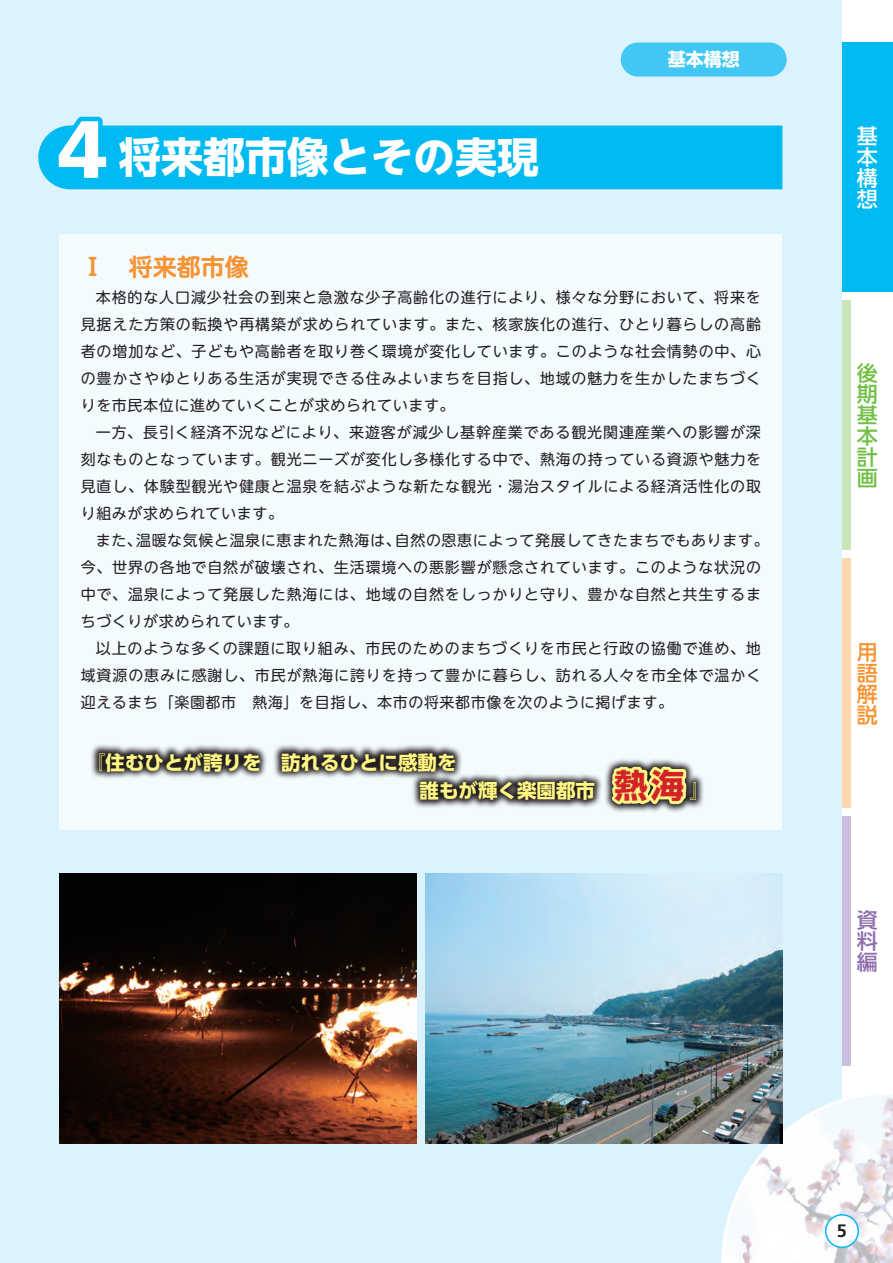
<style>
.page{position:relative;width:893px;height:1263px;background:#fff}
.page>*{position:absolute;margin:0;border:0;box-sizing:border-box;transform-origin:0 0}
.t1{font:700 42px "UD Shin Go NT Pro";color:#fff}
.t2{font:700 24px "UD Shin M Go Pro De";color:#f79332}
.t3{font:500 21px/21px "UD Shin Go NT Pro";color:#71bf44;text-align:justify}
.t4{font:500 21px/21px "UD Shin Go NT Pro";color:#fff;text-align:justify}
.t5{font:500 21px/21px "UD Shin Go NT Pro";color:#f79332;text-align:justify}
.t6{font:500 21px/21px "UD Shin Go NT Pro";color:#8f6daf;text-align:justify}
.t7{font:700 19.5px/28.5px "UD Shin Go Pr 6 N";color:#fff683}
.t8{font:700 18px "UD Shin Go NT Pro";color:#fff}
.t9{font:700 18px "Frutiger LT Std";color:#231f20}
.t10{font:15px/27px "UD Shin M Go Pro";letter-spacing:.055em;color:#231f20;text-align:justify}
.s1{font-family:"Frutiger LT Std";font-weight:900;font-size:81px}
.s2{font-size:33.15px;color:#d1232a}
</style>
<div class="page">
<div style="left:842px;top:43px;width:51px;height:249px;background:#00baf1"></div>
<div style="left:842px;top:300px;width:8px;height:250px;background:#cbe4b8"></div>
<div style="left:842px;top:558px;width:8px;height:250px;background:#fdd5af"></div>
<div style="left:842px;top:816px;width:8px;height:250px;background:#cbbedd"></div>
<div style="left:0;top:0;width:842px;height:1263px;background:#dcf2fc"></div>
<div style="left:621px;top:43px;width:166px;height:34px;background:#40c7f4;border-radius:17px"></div>
<div style="left:38px;top:126px;width:744px;height:63px;background:#00baf1"></div>
<svg style="left:50px;top:116px;width:65px;height:71px;background:#15bff2"></svg>
<div style="left:60px;top:234px;width:722px;height:595px;background:#f4fbfe"></div>
<svg style="left:91px;top:744px;width:613px;height:64px"></svg>
<svg style="left:581px;top:762px;width:108px;height:68px"></svg>
<img style="left:60px;top:874px;width:357px;height:270px">
<img style="left:425px;top:874px;width:357px;height:270px">
<svg style="left:721px;top:1091px;width:172px;height:172px"></svg>
<h1 class="t1" style="left:58px;top:123px;width:482px"><span class="s1">4</span> 将来都市像とその実現</h1>
<p class="t8" style="left:668px;top:45px;width:73px">基本構想</p>
<h2 class="t2" style="left:81px;top:248px;width:169px">Ⅰ　将来都市像</h2>
<p class="t10" style="left:81px;top:283px;width:682px;text-indent:15px">本格的な人口減少社会の到来と急激な少子高齢化の進行により、様々な分野において、将来を見据えた方策の転換や再構築が求められています。また、核家族化の進行、ひとり暮らしの高齢者の増加など、子どもや高齢者を取り巻く環境が変化しています。このような社会情勢の中、心の豊かさやゆとりある生活が実現できる住みよいまちを目指し、地域の魅力を生かしたまちづくりを市民本位に進めていくことが求められています。</p>
<p class="t10" style="left:81px;top:418px;width:682px;text-indent:15px">一方、長引く経済不況などにより、来遊客が減少し基幹産業である観光関連産業への影響が深刻なものとなっています。観光ニーズが変化し多様化する中で、熱海の持っている資源や魅力を見直し、体験型観光や健康と温泉を結ぶような新たな観光･湯治スタイルによる経済活性化の取り組みが求められています。</p>
<p class="t10" style="left:81px;top:526px;width:689px;text-align:left;text-indent:15px">また、温暖な気候と温泉に恵まれた熱海は、自然の恩恵によって発展してきたまちでもあります。今、世界の各地で自然が破壊され、生活環境への悪影響が懸念されています。このような状況の中で、温泉によって発展した熱海には、地域の自然をしっかりと守り、豊かな自然と共生するまちづくりが求められています。</p>
<p class="t10" style="left:81px;top:634px;width:682px;text-indent:15px">以上のような多くの課題に取り組み、市民のためのまちづくりを市民と行政の協働で進め、地域資源の恵みに感謝し、市民が熱海に誇りを持って豊かに暮らし、訪れる人々を市全体で温かく迎えるまち「楽園都市　熱海」を目指し、本市の将来都市像を次のように掲げます。</p>
<h3 class="t7" style="left:420px;top:747px;width:291px;text-indent:-334px">『住むひとが誇りを　訪れるひとに感動を<br>誰もが輝く楽園都市　<span class="s2">熱海</span>』</h3>
<h3 class="t4" style="left:857px;top:125px;width:22px">基本構想</h3>
<h3 class="t3" style="left:857px;top:362px;width:22px">後期基本計画</h3>
<h3 class="t5" style="left:857px;top:640px;width:22px">用語解説</h3>
<h3 class="t6" style="left:857px;top:909px;width:22px">資料編</h3>
<p class="t9" style="left:837px;top:1220px;width:12px">5</p>
</div>
